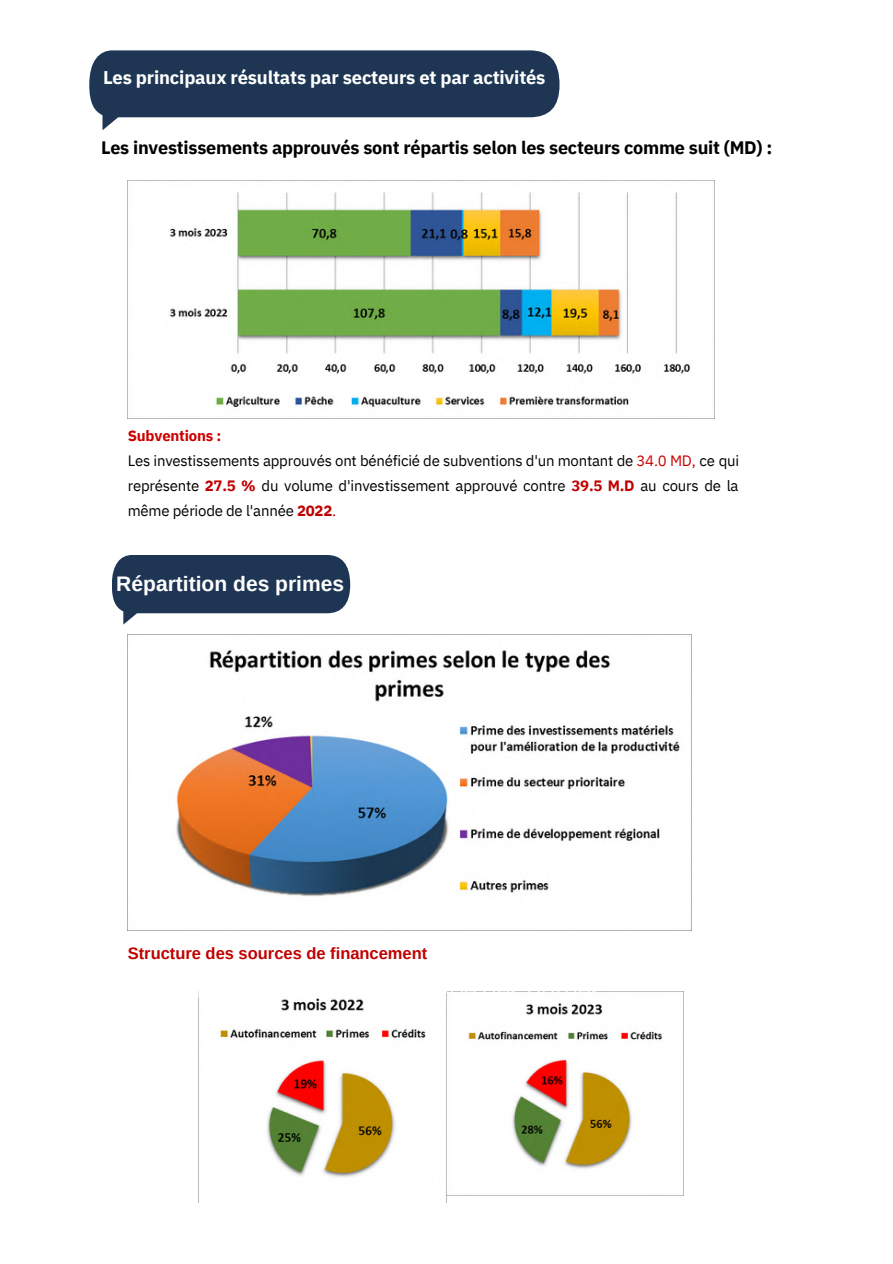
<style>
.page{position:relative;width:893px;height:1264px;background:#fff}
.page>*{position:absolute;margin:0;border:0;box-sizing:border-box;transform-origin:0 0}
.t1{font:700 21px "Arimo";color:#fff}
.t2{font:700 18.45px "IBM Plex Sans";letter-spacing:-.01em;color:#fff}
.t3{font:700 18px "IBM Plex Sans";letter-spacing:-.015em;color:#000}
.t4{font:700 16.5px "Arimo";color:#c00000}
.t5{font:15px/24.8px "IBM Plex Sans";letter-spacing:-.015em;color:#000}
.s1{font-weight:700;color:#c00}
.s2{color:#c00}
.s3{font-weight:700;color:#c00000}
.s4{color:#c00000}
</style>
<div class="page">
<div style="left:89px;top:50px;width:470px;height:67px;background:#1e3653"></div>
<div style="left:112px;top:555px;width:238px;height:58px;background:#1e3653"></div>
<img style="left:128px;top:180px;width:586px;height:227px">
<img style="left:128px;top:634px;width:563px;height:263px">
<img style="left:198px;top:991px;width:228px;height:211px">
<img style="left:446px;top:991px;width:237px;height:204px">
<p class="t2" style="left:103px;top:65px;width:444px">Les principaux résultats par secteurs et par activités</p>
<p class="t3" style="left:101px;top:136px;width:673px">Les investissements approuvés sont répartis selon les secteurs comme suit (MD) :</p>
<p class="t5" style="left:128px;top:423px;width:613px"><span class="s1">Subventions :<br></span>Les investissements approuvés ont bénéficié de subventions d'un montant de <span class="s2">34.0 MD,</span> ce qui représente <span class="s3">27.5 %</span> du volume d'investissement approuvé contre <span class="s3">39.5 M.D</span> au cours de la même période de l'année <span class="s3">2022</span><span class="s4">.</span></p>
<h1 class="t1" style="left:116px;top:572px;width:229px">Répartition des primes</h1>
<p class="t4" style="left:128px;top:943px;width:301px">Structure des sources de financement</p>
</div>
